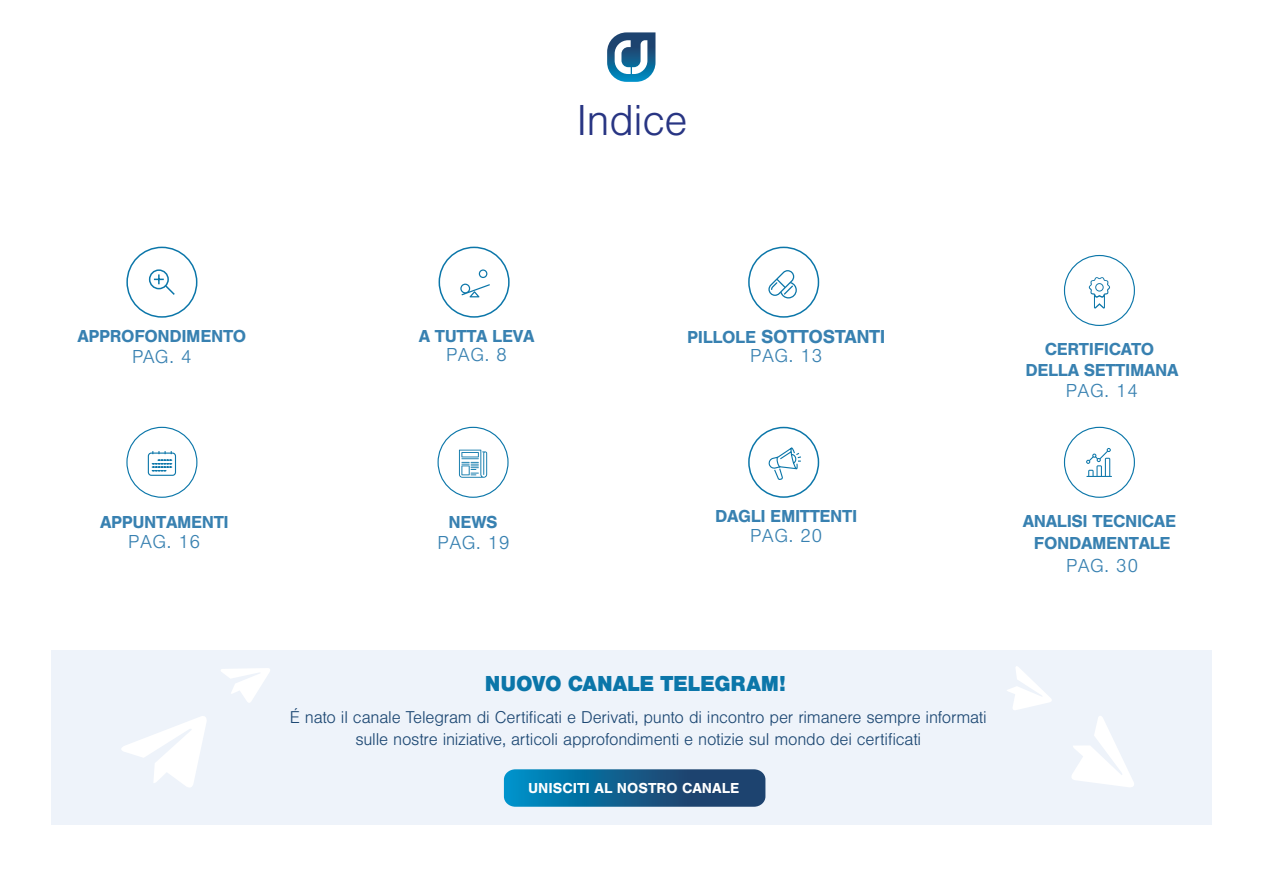
<style>
.page{position:relative;width:1263px;height:893px;background:#fff}
.page>*{position:absolute;margin:0;border:0;box-sizing:border-box;transform-origin:0 0}
.t1{font:300 45px "Nimbus San";letter-spacing:-.01em;color:#283583}
.t2{font:900 22.5px "Nimbus San";letter-spacing:-.01em;color:#0b76a9;scale:.96 1}
.t3{font:300 19.5px "Nimbus San";letter-spacing:.025em;color:#3881b1}
.t4{font:700 19.5px/19.4px "Nimbus San";letter-spacing:-.02em;color:#3881b1;text-align:center}
.t5{font:700 18px/20.5px "Nimbus San";letter-spacing:-.02em;color:#3881b1;text-align:center}
.t6{font:300 17.7px/22.6px "Nimbus San";letter-spacing:-.01em;color:#1d4873;text-align:center}
.t7{font:700 15px "Nimbus San";color:#fff}
.s1{font-size:18px}
.s2{font-weight:300}
</style>
<div class="page">
<div style="left:51px;top:651px;width:1161px;height:174px;background:#eef3fa"></div>
<svg style="left:504px;top:769px;width:261px;height:38px;background:#156290"></svg>
<svg style="left:121px;top:716px;width:86px;height:71px"></svg>
<svg style="left:221px;top:668px;width:49px;height:35px"></svg>
<svg style="left:1007px;top:666px;width:45px;height:44px"></svg>
<svg style="left:1072px;top:716px;width:62px;height:71px"></svg>
<div style="left:126px;top:247px;width:71px;height:71px;border:2px solid #0b76a9;border-radius:50%"></div>
<div style="left:149px;top:269px;width:20px;height:20px;border:2px solid #0b76a9;border-radius:50%"></div>
<svg style="left:152px;top:273px;width:23px;height:22px"></svg>
<div style="left:439px;top:247px;width:71px;height:71px;border:2px solid #0b76a9;border-radius:50%"></div>
<svg style="left:479px;top:269px;width:8px;height:9px"></svg>
<svg style="left:460px;top:284px;width:30px;height:13px"></svg>
<div style="left:748px;top:247px;width:71px;height:71px;border:2px solid #0b76a9;border-radius:50%"></div>
<svg style="left:768px;top:270px;width:29px;height:28px"></svg>
<svg style="left:1089px;top:277px;width:21px;height:32px"></svg>
<div style="left:1064px;top:255px;width:71px;height:71px;border:1px solid #0b76a9;border-radius:50%"></div>
<div style="left:148px;top:453px;width:28px;height:23px;border:1px solid #0b76a9;border-radius:3px"></div>
<svg style="left:151px;top:451px;width:22px;height:21px"></svg>
<div style="left:126px;top:427px;width:71px;height:71px;border:1px solid #0b76a9;border-radius:50%"></div>
<svg style="left:459px;top:450px;width:28px;height:28px"></svg>
<div style="left:437px;top:427px;width:72px;height:71px;border:1px solid #0b76a9;border-radius:50%"></div>
<svg style="left:1086px;top:448px;width:26px;height:29px"></svg>
<div style="left:1064px;top:427px;width:71px;height:71px;border:1px solid #0b76a9;border-radius:50%"></div>
<div style="left:748px;top:427px;width:71px;height:71px;border:2px solid #0b76a9;border-radius:50%"></div>
<svg style="left:769px;top:447px;width:32px;height:33px"></svg>
<svg style="left:607px;top:32px;width:48px;height:50px"></svg>
<h1 class="t1" style="left:577px;top:97px;width:112px">Indice</h1>
<p class="t5" style="left:78px;top:326px;width:170px">APPROFONDIMENTO</p>
<p class="t3" style="left:132px;top:346px;width:61px">PAG. 4</p>
<p class="t5" style="left:100px;top:512px;width:130px">APPUNTAMENTI</p>
<p class="t3" style="left:128px;top:531px;width:74px">PAG. 16</p>
<p class="t5" style="left:419px;top:326px;width:117px">A TUTTA LEVA</p>
<p class="t3" style="left:446px;top:345px;width:62px">PAG. 8</p>
<p class="t4" style="left:687px;top:327px;width:200px"><span class="s1">PILLOLE</span> SOTTOSTANTI<br><span class="s2">PAG. 13</span></p>
<p class="t5" style="left:1025px;top:339px;width:154px">CERTIFICATO<br>DELLA SETTIMANA</p>
<p class="t3" style="left:1066px;top:381px;width:74px">PAG. 14</p>
<p class="t5" style="left:448px;top:512px;width:51px">NEWS</p>
<p class="t3" style="left:438px;top:532px;width:74px">PAG. 19</p>
<p class="t5" style="left:715px;top:506px;width:144px">DAGLI EMITTENTI</p>
<p class="t3" style="left:750px;top:525px;width:74px">PAG. 20</p>
<p class="t5" style="left:1023px;top:510px;width:155px;line-height:21.6px">ANALISI TECNICAE<br>FONDAMENTALE</p>
<p class="t3" style="left:1066px;top:555px;width:74px">PAG. 30</p>
<p class="t2" style="left:485px;top:670px;width:315px">NUOVO CANALE TELEGRAM!</p>
<p class="t6" style="left:290px;top:706px;width:698px">É nato il canale Telegram di Certificati e Derivati, punto di incontro per rimanere sempre informati sulle nostre iniziative, articoli approfondimenti e notizie sul mondo dei certificati</p>
<p class="t7" style="left:528px;top:779px;width:213px">UNISCITI AL NOSTRO CANALE</p>
</div>
